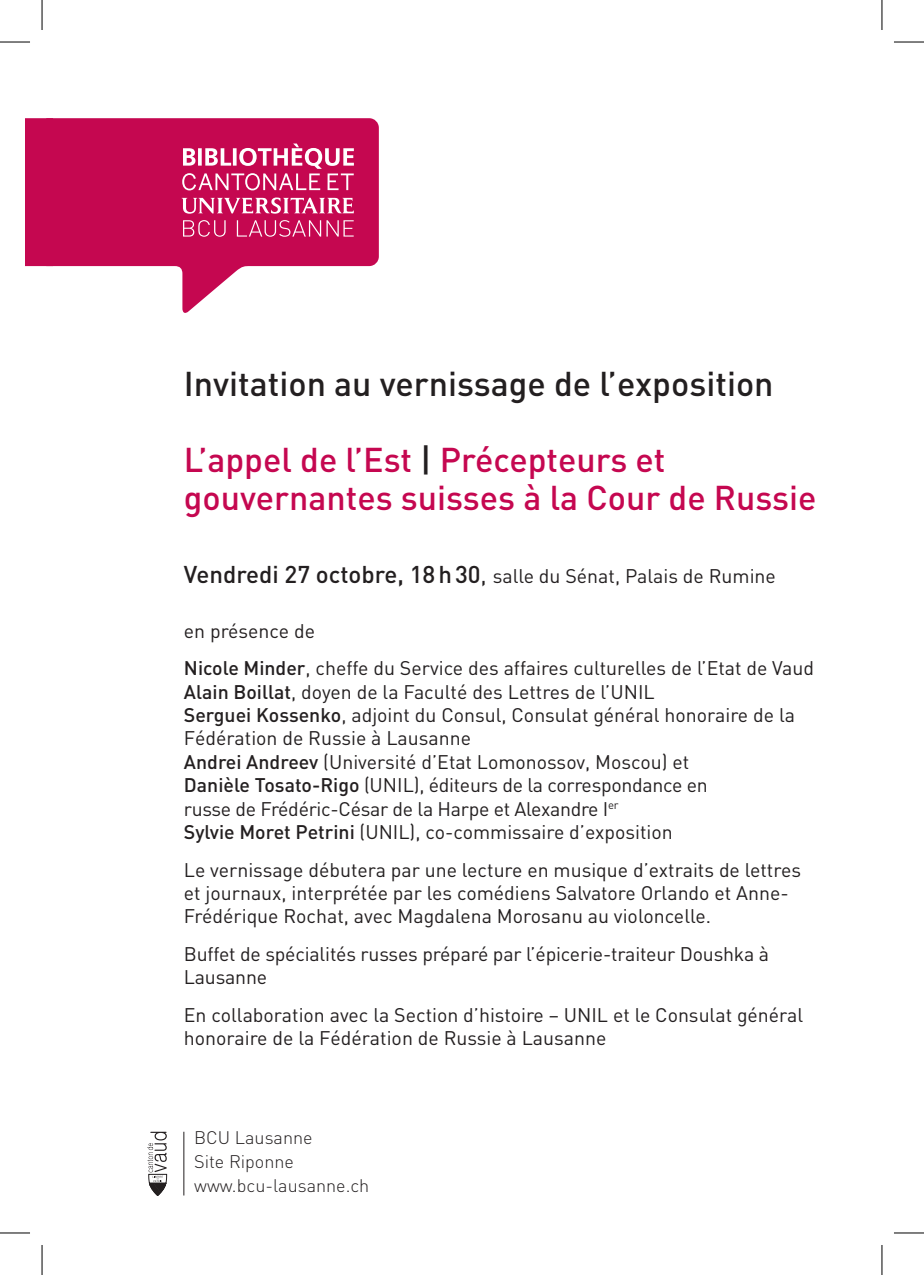
<style>
.page{position:relative;width:924px;height:1275px;background:#fff}
.page>*{position:absolute;margin:0;border:0;box-sizing:border-box;transform-origin:0 0}
.titre{font:500 34px/38px "DIN";color:#c50750}
.titre-2{font:500 34px "DIN";color:#231f20}
.texte{font:19.6px/23.4px "DIN";color:#231f20}
.t1{font:300 18px/24px "DIN";color:#231f20}
.s1{color:#231f20}
.s2{font-weight:500;font-size:24px}
.s3{font-size:24px}
.s4{font-weight:500}
</style>
<div class="page">
<hr style="left:183px;top:1131px;width:1px;height:64px;background:#231f20">
<svg style="left:147px;top:1131px;width:20px;height:64px"></svg>
<svg style="left:53px;top:118px;width:325px;height:195px;fill:#c50750"></svg>
<svg style="left:183px;top:220px;width:170px;height:17px;background:#cf3571"></svg>
<svg style="left:182px;top:143px;width:172px;height:47px"></svg>
<svg style="left:181px;top:197px;width:172px;height:17px"></svg>
<div style="left:25px;top:118px;width:28px;height:149px;background:#c50750"></div>
<hr style="left:0;top:42px;width:30px;height:1px;background:#000">
<hr style="left:893px;top:42px;width:30px;height:1px;background:#000">
<hr style="left:0;top:1232px;width:30px;height:1px;background:#000">
<hr style="left:893px;top:1232px;width:30px;height:1px;background:#000">
<hr style="left:42px;top:0;width:1px;height:30px;background:#000">
<hr style="left:42px;top:1245px;width:1px;height:30px;background:#000">
<hr style="left:881px;top:0;width:1px;height:30px;background:#000">
<hr style="left:881px;top:1245px;width:1px;height:30px;background:#000">
<p class="titre-2" style="left:184px;top:361px;width:591px">Invitation au vernissage de l’exposition</p>
<p class="titre" style="left:184px;top:439px;width:634px">L’appel de l’Est <span class="s1">|</span> Précepteurs et gouvernantes suisses à la Cour de Russie</p>
<p class="texte" style="left:184px;top:564px;width:593px"><span class="s2">Vendredi 27 octobre, 18h30</span><span class="s3">,</span> salle du Sénat, Palais de Rumine</p>
<p class="texte" style="left:184px;top:618px;width:133px">en présence de</p>
<p class="texte" style="left:184px;top:656px;width:631px"><span class="s4">Nicole Minder</span>, cheffe du Service des affaires culturelles de l’Etat de Vaud</p>
<p class="texte" style="left:184px;top:679px;width:472px"><span class="s4">Alain Boillat</span>, doyen de la Faculté des Lettres de l’UNIL</p>
<p class="texte" style="left:184px;top:703px;width:612px"><span class="s4">Serguei Kossenko</span>, adjoint du Consul, Consulat général honoraire de la<br>Fédération de Russie à Lausanne</p>
<p class="texte" style="left:184px;top:749px;width:525px"><span class="s4">Andrei Andreev</span> (Université d’Etat Lomonossov, Moscou) et<br><span class="s4">Danièle Tosato-Rigo</span> (UNIL), éditeurs de la correspondance en russe de Frédéric-César de la Harpe et Alexandre I<sup>er</sup></p>
<p class="texte" style="left:184px;top:820px;width:490px"><span class="s4">Sylvie Moret Petrini</span> (UNIL), co-commissaire d’exposition</p>
<p class="texte" style="left:184px;top:857px;width:618px">Le vernissage débutera par une lecture en musique d’extraits de lettres et journaux, interprétée par les comédiens Salvatore Orlando et Anne-<br>Frédérique Rochat, avec Magdalena Morosanu au violoncelle.</p>
<p class="texte" style="left:184px;top:941px;width:586px">Buffet de spécialités russes préparé par l’épicerie-traiteur Doushka à<br>Lausanne</p>
<p class="texte" style="left:184px;top:1002px;width:620px">En collaboration avec la Section d’histoire – UNIL et le Consulat général honoraire de la Fédération de Russie à Lausanne</p>
<p class="t1" style="left:194px;top:1125px;width:177px">BCU Lausanne<br>Site Riponne www.bcu-lausanne.ch</p>
</div>
